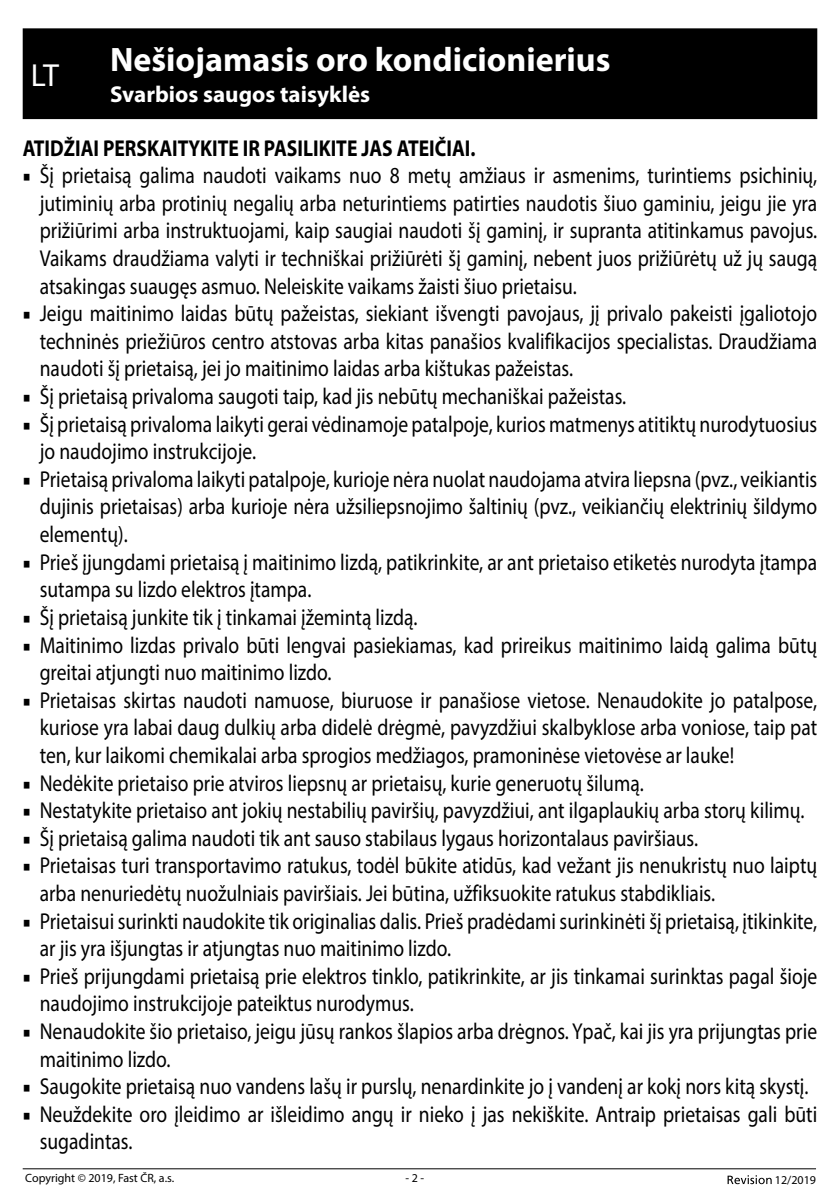
<style>
.page{position:relative;width:840px;height:1191px;background:#fff}
.page>*{position:absolute;margin:0;border:0;box-sizing:border-box;transform-origin:0 0}
.t1{font:700 34px "Myriad Pro";color:#fff}
.t2{font:32px "Myriad Pro";color:#fff}
.t3{font:23px/27.6px "Myriad Pro";color:#000;scale:.85 1}
.t4{font:700 23px "Myriad Pro";color:#000;scale:.85 1}
.t5{font:700 23px "Myriad Pro";color:#fff}
.t6{font:12px "Myriad Pro";color:#000}
.s1{font-family:"Minion Pro"}
</style>
<div class="page">
<svg style="left:727px;top:1175px;width:44px;height:9px"></svg>
<hr style="left:23px;top:1168px;width:792px;height:1px;background:#000">
<div style="left:23px;top:28px;width:793px;height:91px;background:#000"></div>
<h1 class="t1" style="left:110px;top:37px;width:501px">Nešiojamasis oro kondicionierius</h1>
<p class="t5" style="left:110px;top:79px;width:261px">Svarbios saugos taisyklės</p>
<p class="t4" style="left:23px;top:133px;width:534px">ATIDŽIAI PERSKAITYKITE IR PASILIKITE JAS ATEIČIAI.</p>
<p class="t3" style="left:40px;top:161px;width:915px;text-align:justify;text-indent:-17px"><span class="s1">■</span> Šį prietaisą galima naudoti vaikams nuo 8 metų amžiaus ir asmenims, turintiems psichinių, jutiminių arba protinių negalių arba neturintiems patirties naudotis šiuo gaminiu, jeigu jie yra prižiūrimi arba instruktuojami, kaip saugiai naudoti šį gaminį, ir supranta atitinkamus pavojus.<br>Vaikams draudžiama valyti ir techniškai prižiūrėti šį gaminį, nebent juos prižiūrėtų už jų saugą atsakingas suaugęs asmuo. Neleiskite vaikams žaisti šiuo prietaisu.</p>
<p class="t3" style="left:40px;top:299px;width:915px;text-align:justify;text-indent:-17px"><span class="s1">■</span> Jeigu maitinimo laidas būtų pažeistas, siekiant išvengti pavojaus, jį privalo pakeisti įgaliotojo techninės priežiūros centro atstovas arba kitas panašios kvalifikacijos specialistas. Draudžiama naudoti šį prietaisą, jei jo maitinimo laidas arba kištukas pažeistas.</p>
<p class="t3" style="left:23px;top:382px;width:711px"><span class="s1">■</span> Šį prietaisą privaloma saugoti taip, kad jis nebūtų mechaniškai pažeistas.</p>
<p class="t3" style="left:40px;top:410px;width:915px;text-indent:-17px"><span class="s1">■</span> Šį prietaisą privaloma laikyti gerai vėdinamoje patalpoje, kurios matmenys atitiktų nurodytuosius jo naudojimo instrukcijoje.</p>
<p class="t3" style="left:40px;top:465px;width:915px;text-align:justify;text-indent:-17px"><span class="s1">■</span> Prietaisą privaloma laikyti patalpoje, kurioje nėra nuolat naudojama atvira liepsna (pvz., veikiantis dujinis prietaisas) arba kurioje nėra užsiliepsnojimo šaltinių (pvz., veikiančių elektrinių šildymo elementų).</p>
<p class="t3" style="left:40px;top:548px;width:915px;text-indent:-17px"><span class="s1">■</span> Prieš įjungdami prietaisą į maitinimo lizdą, patikrinkite, ar ant prietaiso etiketės nurodyta įtampa sutampa su lizdo elektros įtampa.</p>
<p class="t3" style="left:23px;top:603px;width:466px"><span class="s1">■</span> Šį prietaisą junkite tik į tinkamai įžemintą lizdą.</p>
<p class="t3" style="left:40px;top:630px;width:915px;text-indent:-17px"><span class="s1">■</span> Maitinimo lizdas privalo būti lengvai pasiekiamas, kad prireikus maitinimo laidą galima būtų greitai atjungti nuo maitinimo lizdo.</p>
<p class="t3" style="left:40px;top:686px;width:915px;text-align:justify;text-indent:-17px"><span class="s1">■</span> Prietaisas skirtas naudoti namuose, biuruose ir panašiose vietose. Nenaudokite jo patalpose, kuriose yra labai daug dulkių arba didelė drėgmė, pavyzdžiui skalbyklose arba voniose, taip pat ten, kur laikomi chemikalai arba sprogios medžiagos, pramoninėse vietovėse ar lauke!</p>
<p class="t3" style="left:23px;top:768px;width:731px"><span class="s1">■</span> Nedėkite prietaiso prie atviros liepsnų ar prietaisų, kurie generuotų šilumą.</p>
<p class="t3" style="left:23px;top:796px;width:920px"><span class="s1">■</span> Nestatykite prietaiso ant jokių nestabilių paviršių, pavyzdžiui, ant ilgaplaukių arba storų kilimų.</p>
<p class="t3" style="left:23px;top:824px;width:795px"><span class="s1">■</span> Šį prietaisą galima naudoti tik ant sauso stabilaus lygaus horizontalaus paviršiaus.</p>
<p class="t3" style="left:40px;top:851px;width:915px;text-indent:-17px"><span class="s1">■</span> Prietaisas turi transportavimo ratukus, todėl būkite atidūs, kad vežant jis nenukristų nuo laiptų arba nenuriedėtų nuožulniais paviršiais. Jei būtina, užfiksuokite ratukus stabdikliais.</p>
<p class="t3" style="left:40px;top:906px;width:915px;text-indent:-17px"><span class="s1">■</span> Prietaisui surinkti naudokite tik originalias dalis. Prieš pradėdami surinkinėti šį prietaisą, įtikinkite, ar jis yra išjungtas ir atjungtas nuo maitinimo lizdo.</p>
<p class="t3" style="left:40px;top:962px;width:915px;text-indent:-17px"><span class="s1">■</span> Prieš prijungdami prietaisą prie elektros tinklo, patikrinkite, ar jis tinkamai surinktas pagal šioje naudojimo instrukcijoje pateiktus nurodymus.</p>
<p class="t3" style="left:40px;top:1017px;width:915px;text-indent:-17px"><span class="s1">■</span> Nenaudokite šio prietaiso, jeigu jūsų rankos šlapios arba drėgnos. Ypač, kai jis yra prijungtas prie maitinimo lizdo.</p>
<p class="t3" style="left:23px;top:1072px;width:925px"><span class="s1">■</span> Saugokite prietaisą nuo vandens lašų ir purslų, nenardinkite jo į vandenį ar kokį nors kitą skystį.</p>
<p class="t3" style="left:40px;top:1100px;width:915px;text-indent:-17px"><span class="s1">■</span> Neuždekite oro įleidimo ar išleidimo angų ir nieko į jas nekiškite. Antraip prietaisas gali būti sugadintas.</p>
<h2 class="t2" style="left:31px;top:55px;width:30px">LT</h2>
<p class="t6" style="left:25px;top:1170px;width:150px">Copyright © 2019, Fast ČR, a.s.</p>
<p class="t6" style="left:405px;top:1170px;width:20px">- 2 -</p>
<p class="t6" style="left:774px;top:1172px;width:43px">12/2019</p>
</div>
